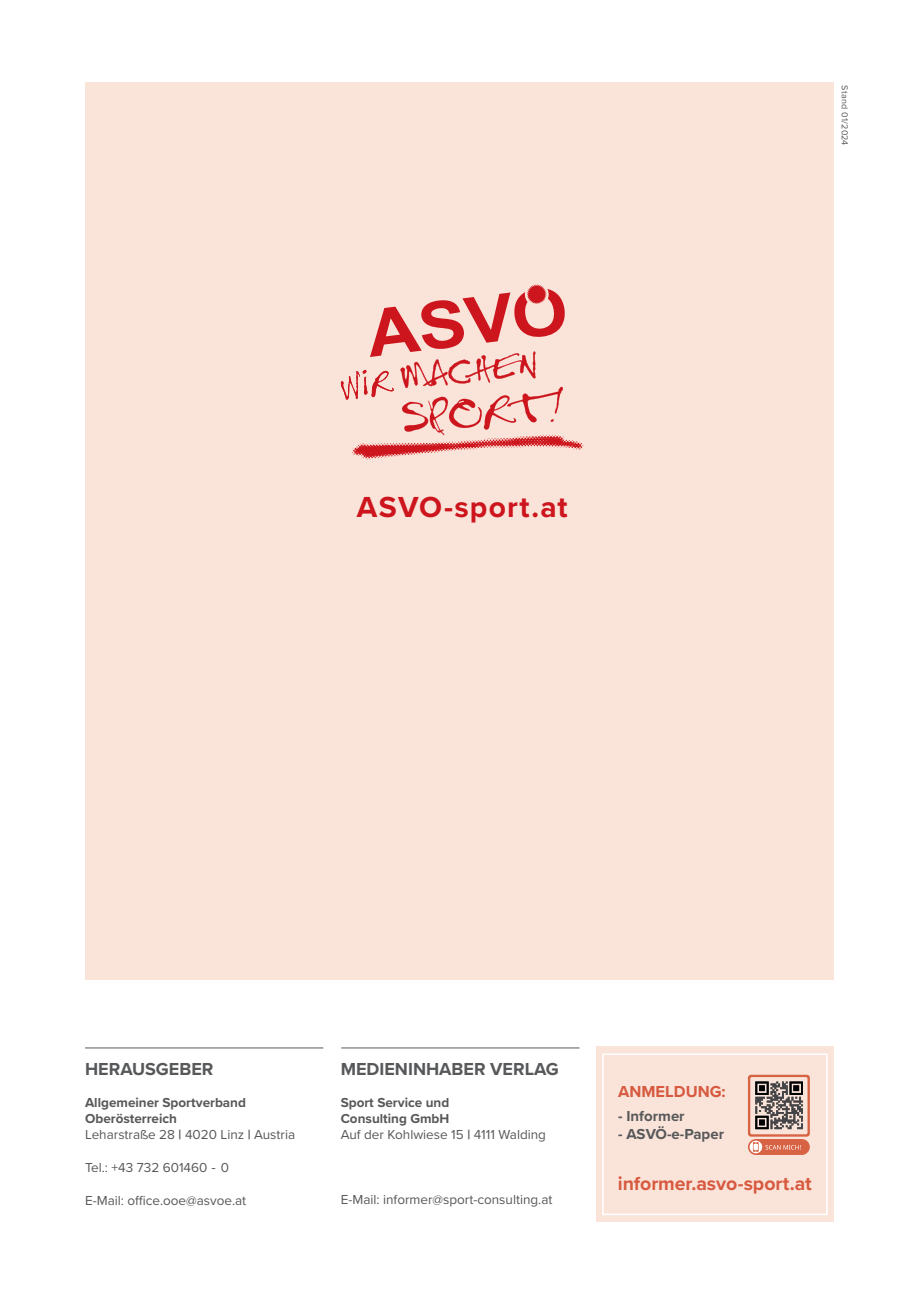
<style>
.page{position:relative;width:919px;height:1289px;background:#fff}
.page>*{position:absolute;margin:0;border:0;box-sizing:border-box;transform-origin:0 0}
.t1{font:700 30px "Proxima Nova";letter-spacing:.035em;color:#cd151d}
.t2{font:700 19.5px "Proxima Nova";letter-spacing:-.005em;color:#d75a40}
.t3{font:700 18px "Proxima Nova";color:#57585a}
.t4{font:700 16.5px "Proxima Nova";color:#d75a40}
.t5{font:700 15px "Proxima Nova";color:#57585a}
.t6{font:700 13.5px/16.2px "Proxima Nova";color:#57585a}
.t7{font:13.5px "Proxima Nova";color:#57585a}
.t8{font:9px "Proxima Nova";letter-spacing:.035em;color:#57585a}
.s1{font-weight:400}
.s2{font-size:14.25px}
</style>
<div class="page">
<div style="left:85px;top:82px;width:748px;height:897px;background:#fae4d9"></div>
<svg style="left:341px;top:284px;width:242px;height:175px"></svg>
<hr style="left:85px;top:1047px;width:238px;height:1px;background:#57585a">
<hr style="left:341px;top:1047px;width:238px;height:1px;background:#57585a">
<div style="left:596px;top:1046px;width:237px;height:176px;background:#fae4d9"></div>
<svg style="left:748px;top:1074px;width:61px;height:80px"></svg>
<div style="left:602px;top:1053px;width:225px;height:162px;border:2px solid #fff"></div>
<h1 class="t1" style="left:357px;top:485px;width:212px">ASVO-sport.at</h1>
<p class="t8" style="left:851px;top:85px;width:62px;rotate:90deg">Stand 01/2024</p>
<h3 class="t3" style="left:85px;top:1055px;width:130px">HERAUSGEBER</h3>
<p class="t6" style="left:85px;top:1094px;width:211px">Allgemeiner Sportverband<br>Oberösterreich<br><span class="s1">Leharstraße 28</span> | <span class="s1">4020 Linz</span> | <span class="s1">Austria</span></p>
<p class="t7" style="left:85px;top:1157px;width:145px">Tel.: +43 732 601460 <span class="s2">-</span> 0</p>
<p class="t7" style="left:85px;top:1189px;width:163px">E-Mail: office.ooe@asvoe.at</p>
<h3 class="t3" style="left:340px;top:1055px;width:219px">MEDIENINHABER VERLAG</h3>
<p class="t6" style="left:340px;top:1094px;width:207px">Sport Service und<br>Consulting GmbH<br><span class="s1">Auf der Kohlwiese 15</span> | <span class="s1">4111 Walding</span></p>
<p class="t7" style="left:340px;top:1189px;width:213px">E-Mail: informer@sport-consulting.at</p>
<p class="t4" style="left:618px;top:1078px;width:109px">ANMELDUNG:</p>
<p class="t5" style="left:618px;top:1104px;width:68px">- Informer</p>
<p class="t5" style="left:618px;top:1122px;width:107px">- ASVÖ-e-Paper</p>
<h2 class="t2" style="left:617px;top:1169px;width:195px">informer.asvo-sport.at</h2>
</div>
